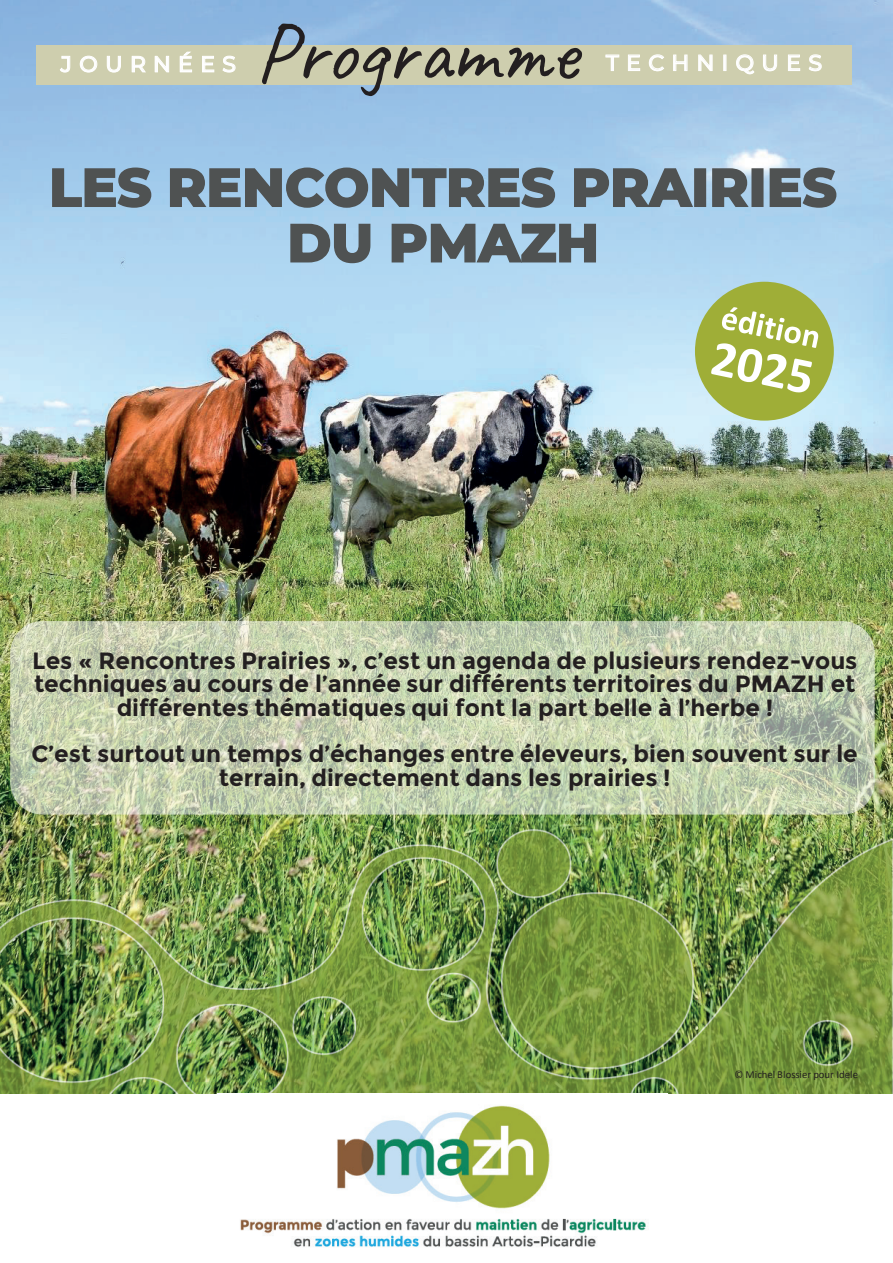
<style>
.page{position:relative;width:893px;height:1263px;background:#fff}
.page>*{position:absolute;margin:0;border:0;box-sizing:border-box;transform-origin:0 0}
.t1{font:85.2px "Caveat Roman";color:#231f20}
.t2{font:800 53.1px/55.5px "Montserrat";color:#4f5252;text-align:center}
.t3{font:700 23.55px/23.4px "Montserrat";color:#231f20;text-align:center}
.t4{font:500 22.2px "Montserrat";letter-spacing:.32em;color:#fff}
.t5{font:10.8px "Calibri";color:#231f20}
</style>
<div class="page">
<img style="left:0;top:0;width:893px;height:1094px">
<div style="left:10px;top:621px;width:865px;height:193px;background:#fff;border-radius:32px;opacity:.55"></div>
<img style="left:0;top:829px;width:893px;height:264px">
<div style="left:695px;top:282px;width:139px;height:139px;background:#9fae37;border-radius:50%"></div>
<svg style="left:711px;top:307px;width:107px;height:85px"></svg>
<div style="left:36px;top:45px;width:816px;height:40px;background:#ceceae"></div>
<img style="left:217px;top:1093px;width:451px;height:154px">
<h1 class="t1" style="left:255px;top:-2px;width:324px">Programme</h1>
<p class="t4" style="left:61px;top:49px;width:177px">JOURNÉES</p>
<p class="t4" style="left:606px;top:47px;width:218px">TECHNIQUES</p>
<h2 class="t2" style="left:49px;top:157px;width:789px">LES RENCONTRES PRAIRIES<br>DU PMAZH</h2>
<p class="t3" style="left:32px;top:649px;width:827px">Les « Rencontres Prairies », c’est un agenda de plusieurs rendez-vous techniques au cours de l’année sur différents territoires du PMAZH et différentes thématiques qui font la part belle à l’herbe !</p>
<p class="t3" style="left:32px;top:742px;width:828px">C’est surtout un temps d’échanges entre éleveurs, bien souvent sur le terrain, directement dans les prairies !</p>
<p class="t5" style="left:734px;top:1067px;width:125px">© Michel Blossier pour Idele</p>
</div>
